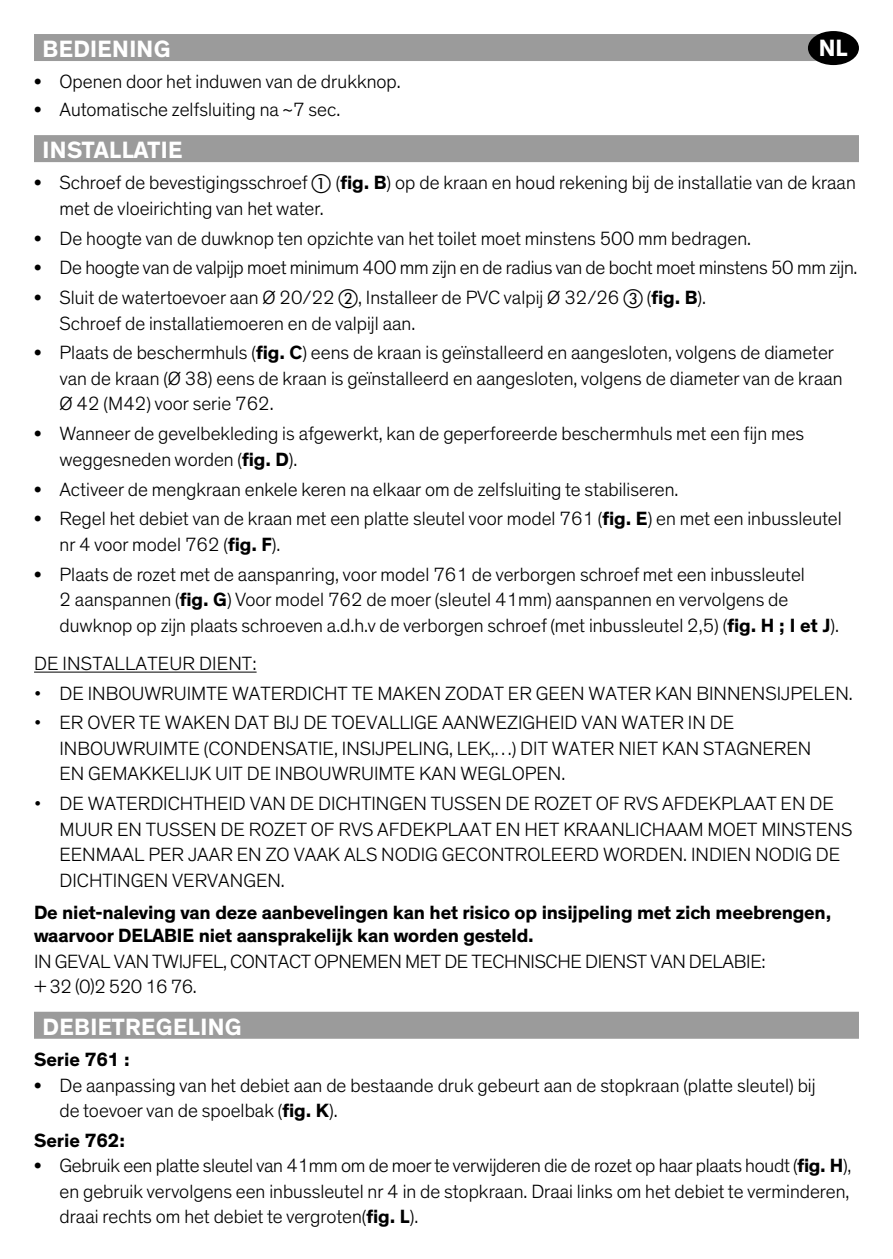
<style>
.page{position:relative;width:893px;height:1259px;background:#fff}
.page>*{position:absolute;margin:0;border:0;box-sizing:border-box;transform-origin:0 0}
.t1{font:700 24px "Theinhardt";letter-spacing:.015em;color:#fff}
.t2{font:300 19.5px/25.5px "Theinhardt";color:#000}
.t3{font:700 19.5px/23.4px "Theinhardt";letter-spacing:-.01em;color:#000}
.s1{font-weight:500}
.s2{font-family:"European Pi One";font-weight:400}
.s3{font-weight:700}
</style>
<div class="page">
<div style="left:34px;top:34px;width:808px;height:27px;background:#9b9b9b"></div>
<div style="left:34px;top:135px;width:825px;height:27px;background:#9b9b9b"></div>
<hr style="left:34px;top:671px;width:223px;height:1px;background:#000">
<div style="left:34px;top:1011px;width:825px;height:27px;background:#9b9b9b"></div>
<div style="left:808px;top:31px;width:51px;height:34px;background:#000;border-radius:50%"></div>
<p class="t1" style="left:819px;top:33px;width:31px">NL</p>
<p class="t1" style="left:43px;top:34px;width:130px">BEDIENING</p>
<p class="t2" style="left:34px;top:69px;width:368px"><span class="s1">•</span> Openen door het induwen van de drukknop.</p>
<p class="t2" style="left:34px;top:97px;width:308px"><span class="s1">•</span> Automatische zelfsluiting na ~7 sec.</p>
<p class="t1" style="left:43px;top:135px;width:141px">INSTALLATIE</p>
<p class="t2" style="left:60px;top:170px;width:798px;text-indent:-26px"><span class="s1">•</span> Schroef de bevestigingsschroef <span class="s2">a</span> (<span class="s3">fig. B</span>) op de kraan en houd rekening bij de installatie van de kraan met de vloeirichting van het water.</p>
<p class="t2" style="left:34px;top:226px;width:719px"><span class="s1">•</span> De hoogte van de duwknop ten opzichte van het toilet moet minstens 500 mm bedragen.</p>
<p class="t2" style="left:34px;top:255px;width:825px"><span class="s1">•</span> De hoogte van de valpijp moet minimum 400 mm zijn en de radius van de bocht moet minstens 50 mm zijn.</p>
<p class="t2" style="left:60px;top:285px;width:648px;text-indent:-26px"><span class="s1">•</span> Sluit de watertoevoer aan Ø 20/22 <span class="s2">b</span>, Installeer de PVC valpij Ø 32/26 <span class="s2">c</span> (<span class="s3">fig. B</span>).<br>Schroef de installatiemoeren en de valpijl aan.</p>
<p class="t2" style="left:60px;top:340px;width:785px;text-indent:-26px"><span class="s1">•</span> Plaats de beschermhuls (<span class="s3">fig. C</span>) eens de kraan is geïnstalleerd en aangesloten, volgens de diameter van de kraan (Ø 38) eens de kraan is geïnstalleerd en aangesloten, volgens de diameter van de kraan<br>Ø 42 (M42) voor serie 762.</p>
<p class="t2" style="left:60px;top:421px;width:746px;text-indent:-26px"><span class="s1">•</span> Wanneer de gevelbekleding is afgewerkt, kan de geperforeerde beschermhuls met een fijn mes weggesneden worden (<span class="s3">fig. D</span>).</p>
<p class="t2" style="left:34px;top:476px;width:646px"><span class="s1">•</span> Activeer de mengkraan enkele keren na elkaar om de zelfsluiting te stabiliseren.</p>
<p class="t2" style="left:60px;top:506px;width:784px;text-indent:-26px"><span class="s1">•</span> Regel het debiet van de kraan met een platte sleutel voor model 761 (<span class="s3">fig. E</span>) en met een inbussleutel nr 4 voor model 762 (<span class="s3">fig. F</span>).</p>
<p class="t2" style="left:60px;top:561px;width:781px;text-indent:-26px"><span class="s1">•</span> Plaats de rozet met de aanspanring, voor model 761 de verborgen schroef met een inbussleutel<br>2 aanspannen (<span class="s3">fig. G</span>) Voor model 762 de moer (sleutel 41mm) aanspannen en vervolgens de duwknop op zijn plaats schroeven a.d.h.v de verborgen schroef (met inbussleutel 2,5) (<span class="s3">fig. H ; I et J</span>).</p>
<p class="t2" style="left:34px;top:651px;width:224px">DE INSTALLATEUR DIENT:</p>
<p class="t2" style="left:34px;top:680px;width:820px">• DE INBOUWRUIMTE WATERDICHT TE MAKEN ZODAT ER GEEN WATER KAN BINNENSIJPELEN.</p>
<p class="t2" style="left:60px;top:710px;width:753px;text-indent:-26px">• ER OVER TE WAKEN DAT BIJ DE TOEVALLIGE AANWEZIGHEID VAN WATER IN DE<br>INBOUWRUIMTE (CONDENSATIE, INSIJPELING, LEK,…) DIT WATER NIET KAN STAGNEREN<br>EN GEMAKKELIJK UIT DE INBOUWRUIMTE KAN WEGLOPEN.</p>
<p class="t2" style="left:60px;top:791px;width:794px;text-indent:-26px">• DE WATERDICHTHEID VAN DE DICHTINGEN TUSSEN DE ROZET OF RVS AFDEKPLAAT EN DE MUUR EN TUSSEN DE ROZET OF RVS AFDEKPLAAT EN HET KRAANLICHAAM MOET MINSTENS EENMAAL PER JAAR EN ZO VAAK ALS NODIG GECONTROLEERD WORDEN. INDIEN NODIG DE DICHTINGEN VERVANGEN.</p>
<p class="t3" style="left:34px;top:901px;width:799px">De niet-naleving van deze aanbevelingen kan het risico op insijpeling met zich meebrengen, waarvoor DELABIE niet aansprakelijk kan worden gesteld.</p>
<p class="t2" style="left:34px;top:948px;width:733px">IN GEVAL VAN TWIJFEL, CONTACT OPNEMEN MET DE TECHNISCHE DIENST VAN DELABIE: + 32 (0)2 520 16 76.</p>
<p class="t1" style="left:43px;top:1011px;width:201px">DEBIETREGELING</p>
<p class="t3" style="left:34px;top:1048px;width:97px">Serie 761 :</p>
<p class="t2" style="left:60px;top:1073px;width:758px;text-indent:-26px"><span class="s1">•</span> De aanpassing van het debiet aan de bestaande druk gebeurt aan de stopkraan (platte sleutel) bij de toevoer van de spoelbak (<span class="s3">fig. K</span>).</p>
<p class="t3" style="left:34px;top:1129px;width:92px">Serie 762:</p>
<p class="t2" style="left:60px;top:1153px;width:793px;text-align:justify;text-indent:-26px"><span class="s1">•</span> Gebruik een platte sleutel van 41mm om de moer te verwijderen die de rozet op haar plaats houdt (<span class="s3">fig. H</span>), en gebruik vervolgens een inbussleutel nr 4 in de stopkraan. Draai links om het debiet te verminderen, draai rechts om het debiet te vergroten(<span class="s3">fig. L</span>).</p>
</div>
